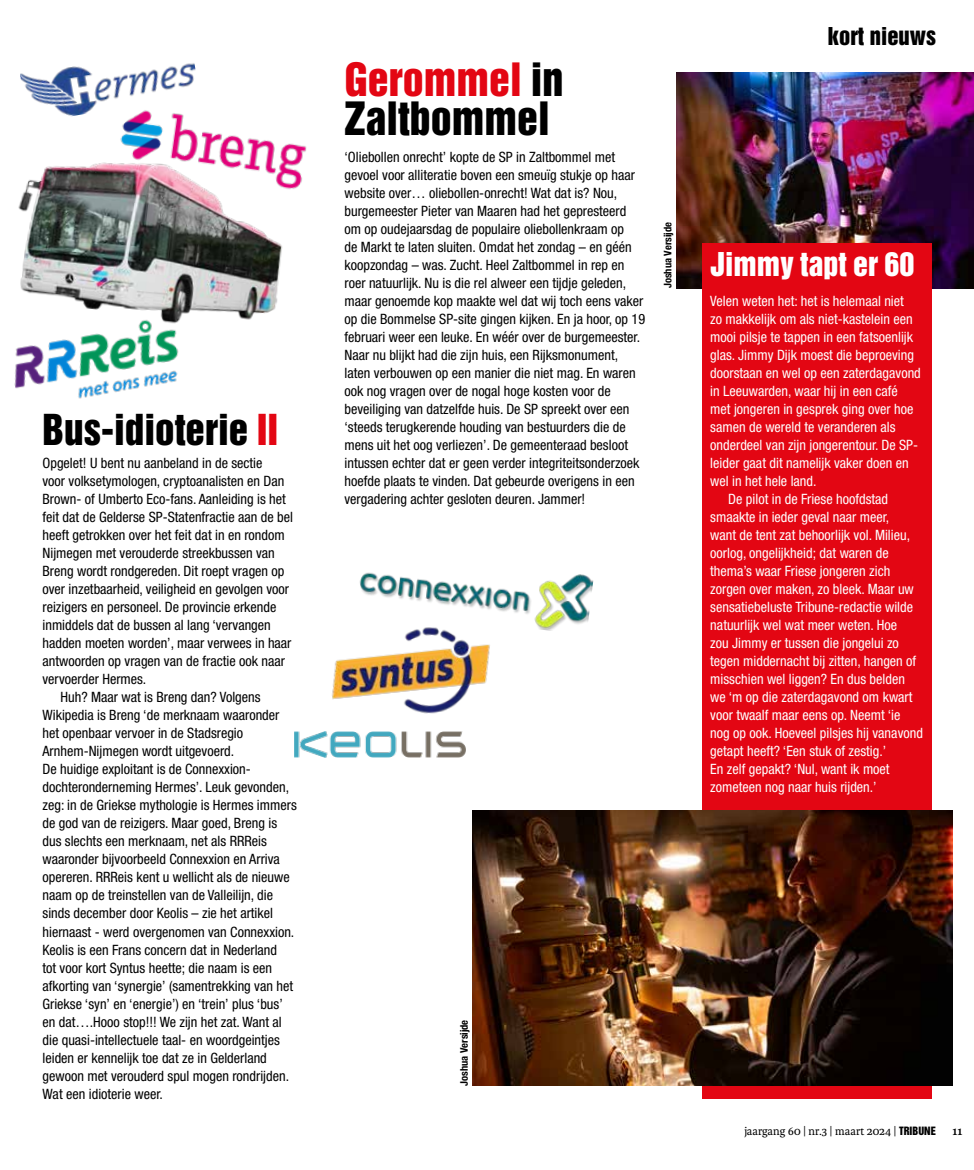
<style>
.page{position:relative;width:974px;height:1170px;background:#fff}
.page>*{position:absolute;margin:0;border:0;box-sizing:border-box;transform-origin:0 0}
.t1{font:42px/39px "Helvetica Inserat SP";color:#000}
.t2{font:39px "Helvetica Inserat SP";color:#000}
.t3{font:30px "Helvetica Inserat SP";color:#fff}
.t4{font:22.5px "Helvetica Inserat LT Std";color:#000}
.t5{font:condensed 14.25px/18px "Helvetica Neue LT Std";color:#000}
.t6{font:condensed 14.25px "Helvetica Neue LT Std";color:#fff}
.t7{font:12px "Karmina";color:#000}
.t8{font:700 12px "Karmina";color:#000}
.t9{font:700 condensed 10.5px "Helvetica Neue LT Std";color:#000}
.s1{color:#e30613}
.s2{font-family:"Helvetica Inserat LT Std";font-size:10.5px}
</style>
<div class="page">
<img style="left:676px;top:72px;width:298px;height:216px">
<div style="left:702px;top:243px;width:229px;height:855px;background:#e30613"></div>
<img style="left:472px;top:810px;width:480px;height:275px">
<img style="left:20px;top:66px;width:75px;height:51px">
<img style="left:95px;top:63px;width:144px;height:75px">
<img style="left:18px;top:138px;width:289px;height:182px">
<img style="left:14px;top:269px;width:228px;height:130px">
<img style="left:359px;top:572px;width:235px;height:59px">
<img style="left:332px;top:617px;width:169px;height:97px">
<img style="left:295px;top:731px;width:170px;height:26px">
<h2 class="t2" style="left:43px;top:407px;width:237px">Bus-idioterie <span class="s1">II</span></h2>
<p class="t5" style="left:43px;top:454px;width:221px">Opgelet! U bent nu aanbeland in de sectie</p>
<p class="t5" style="left:43px;top:472px;width:243px">voor volksetymologen, cryptoanalisten en Dan</p>
<p class="t5" style="left:43px;top:490px;width:245px">Brown- of Umberto Eco-fans. Aanleiding is het</p>
<p class="t5" style="left:43px;top:508px;width:252px">feit dat de Gelderse SP-Statenfractie aan de bel</p>
<p class="t5" style="left:43px;top:526px;width:244px">heeft getrokken over het feit dat in en rondom</p>
<p class="t5" style="left:43px;top:544px;width:234px">Nijmegen met verouderde streekbussen van</p>
<p class="t5" style="left:43px;top:562px;width:243px">Breng wordt rondgereden. Dit roept vragen op</p>
<p class="t5" style="left:43px;top:580px;width:248px">over inzetbaarheid, veiligheid en gevolgen voor</p>
<p class="t5" style="left:43px;top:598px;width:235px">reizigers en personeel. De provincie erkende</p>
<p class="t5" style="left:43px;top:616px;width:230px">inmiddels dat de bussen al lang ‘vervangen</p>
<p class="t5" style="left:43px;top:634px;width:250px">hadden moeten worden’, maar verwees in haar</p>
<p class="t5" style="left:43px;top:652px;width:244px">antwoorden op vragen van de fractie ook naar</p>
<p class="t5" style="left:43px;top:670px;width:105px">vervoerder Hermes.</p>
<p class="t5" style="left:61px;top:688px;width:202px">Huh? Maar wat is Breng dan? Volgens</p>
<p class="t5" style="left:43px;top:706px;width:238px">Wikipedia is Breng ‘de merknaam waaronder</p>
<p class="t5" style="left:43px;top:724px;width:202px">het openbaar vervoer in de Stadsregio</p>
<p class="t5" style="left:43px;top:742px;width:193px">Arnhem-Nijmegen wordt uitgevoerd.</p>
<p class="t5" style="left:43px;top:760px;width:210px">De huidige exploitant is de Connexxion-</p>
<p class="t5" style="left:43px;top:778px;width:248px">dochteronderneming Hermes’. Leuk gevonden,</p>
<p class="t5" style="left:43px;top:796px;width:256px">zeg: in de Griekse mythologie is Hermes immers</p>
<p class="t5" style="left:43px;top:814px;width:236px">de god van de reizigers. Maar goed, Breng is</p>
<p class="t5" style="left:43px;top:832px;width:226px">dus slechts een merknaam, net als RRReis</p>
<p class="t5" style="left:43px;top:850px;width:239px">waaronder bijvoorbeeld Connexxion en Arriva</p>
<p class="t5" style="left:43px;top:868px;width:249px">opereren. RRReis kent u wellicht als de nieuwe</p>
<p class="t5" style="left:43px;top:886px;width:232px">naam op de treinstellen van de Valleilijn, die</p>
<p class="t5" style="left:43px;top:904px;width:232px">sinds december door Keolis – zie het artikel</p>
<p class="t5" style="left:43px;top:922px;width:253px">hiernaast - werd overgenomen van Connexxion.</p>
<p class="t5" style="left:43px;top:940px;width:236px">Keolis is een Frans concern dat in Nederland</p>
<p class="t5" style="left:43px;top:958px;width:231px">tot voor kort Syntus heette; die naam is een</p>
<p class="t5" style="left:43px;top:976px;width:252px">afkorting van ‘synergie’ (samentrekking van het</p>
<p class="t5" style="left:43px;top:994px;width:242px">Griekse ‘syn’ en ‘energie’) en ‘trein’ plus ‘bus’</p>
<p class="t5" style="left:43px;top:1012px;width:241px">en dat….Hooo stop!!! We zijn het zat. Want al</p>
<p class="t5" style="left:43px;top:1030px;width:239px">die quasi-intellectuele taal- en woordgeintjes</p>
<p class="t5" style="left:43px;top:1048px;width:226px">leiden er kennelijk toe dat ze in Gelderland</p>
<p class="t5" style="left:43px;top:1066px;width:248px">gewoon met verouderd spul mogen rondrijden.</p>
<p class="t5" style="left:43px;top:1084px;width:122px">Wat een idioterie weer.</p>
<h1 class="t1" style="left:344px;top:61px;width:220px"><span class="s1">Gerommel</span> in<br>Zaltbommel</h1>
<p class="t5" style="left:344px;top:148px;width:302px">‘Oliebollen onrecht’ kopte de SP in Zaltbommel met gevoel voor alliteratie boven een smeuïg stukje op haar website over… oliebollen-onrecht! Wat dat is? Nou, burgemeester Pieter van Maaren had het gepresteerd om op oudejaarsdag de populaire oliebollenkraam op<br>de Markt te laten sluiten. Omdat het zondag – en géén koopzondag – was. Zucht. Heel Zaltbommel in rep en roer natuurlijk. Nu is die rel alweer een tijdje geleden, maar genoemde kop maakte wel dat wij toch eens vaker op die Bommelse SP-site gingen kijken. En ja hoor, op 19 februari weer een leuke. En wéér over de burgemeester.<br>Naar nu blijkt had die zijn huis, een Rijksmonument, laten verbouwen op een manier die niet mag. En waren ook nog vragen over de nogal hoge kosten voor de beveiliging van datzelfde huis. De SP spreekt over een ‘steeds terugkerende houding van bestuurders die de mens uit het oog verliezen’. De gemeenteraad besloot intussen echter dat er geen verder integriteitsonderzoek hoefde plaats te vinden. Dat gebeurde overigens in een vergadering achter gesloten deuren. Jammer!</p>
<p class="t9" style="left:661px;top:288px;width:68px;rotate:-90deg">Joshua Versijde</p>
<h3 class="t4" style="left:828px;top:23px;width:110px">kort nieuws</h3>
<h3 class="t3" style="left:710px;top:246px;width:206px">Jimmy tapt er 60</h3>
<p class="t6" style="left:710px;top:293px;width:195px">Velen weten het: het is helemaal niet</p>
<p class="t6" style="left:710px;top:311px;width:204px">zo makkelijk om als niet-kastelein een</p>
<p class="t6" style="left:710px;top:329px;width:204px">mooi pilsje te tappen in een fatsoenlijk</p>
<p class="t6" style="left:710px;top:347px;width:205px">glas. Jimmy Dijk moest die beproeving</p>
<p class="t6" style="left:710px;top:365px;width:212px">doorstaan en wel op een zaterdagavond</p>
<p class="t6" style="left:710px;top:383px;width:189px">in Leeuwarden, waar hij in een café</p>
<p class="t6" style="left:710px;top:401px;width:205px">met jongeren in gesprek ging over hoe</p>
<p class="t6" style="left:710px;top:419px;width:187px">samen de wereld te veranderen als</p>
<p class="t6" style="left:710px;top:437px;width:209px">onderdeel van zijn jongerentour. De SP-</p>
<p class="t6" style="left:710px;top:455px;width:200px">leider gaat dit namelijk vaker doen en</p>
<p class="t6" style="left:710px;top:473px;width:108px">wel in het hele land.</p>
<p class="t6" style="left:728px;top:491px;width:161px">De pilot in de Friese hoofdstad</p>
<p class="t6" style="left:710px;top:509px;width:181px">smaakte in ieder geval naar meer,</p>
<p class="t6" style="left:710px;top:527px;width:201px">want de tent zat behoorlijk vol. Milieu,</p>
<p class="t6" style="left:710px;top:545px;width:180px">oorlog, ongelijkheid; dat waren de</p>
<p class="t6" style="left:710px;top:563px;width:182px">thema’s waar Friese jongeren zich</p>
<p class="t6" style="left:710px;top:581px;width:205px">zorgen over maken, zo bleek. Maar uw</p>
<p class="t6" style="left:710px;top:599px;width:204px">sensatiebeluste Tribune-redactie wilde</p>
<p class="t6" style="left:710px;top:617px;width:188px">natuurlijk wel wat meer weten. Hoe</p>
<p class="t6" style="left:710px;top:635px;width:190px">zou Jimmy er tussen die jongelui zo</p>
<p class="t6" style="left:710px;top:653px;width:207px">tegen middernacht bij zitten, hangen of</p>
<p class="t6" style="left:710px;top:671px;width:196px">misschien wel liggen? En dus belden</p>
<p class="t6" style="left:710px;top:689px;width:204px">we ‘m op die zaterdagavond om kwart</p>
<p class="t6" style="left:710px;top:707px;width:192px">voor twaalf maar eens op. Neemt ‘ie</p>
<p class="t6" style="left:710px;top:725px;width:214px">nog op ook. Hoeveel pilsjes hij vanavond</p>
<p class="t6" style="left:710px;top:743px;width:177px">getapt heeft? ‘Een stuk of zestig.’</p>
<p class="t6" style="left:710px;top:761px;width:181px">En zelf gepakt? ‘Nul, want ik moet</p>
<p class="t6" style="left:710px;top:779px;width:168px">zometeen nog naar huis rijden.’</p>
<p class="t9" style="left:457px;top:1085px;width:68px;rotate:-90deg">Joshua Versijde</p>
<p class="t7" style="left:744px;top:1123px;width:193px">jaargang 60 | nr.3 | maart 2024 | <span class="s2">TRIBUNE</span></p>
<p class="t8" style="left:952px;top:1123px;width:11px">11</p>
</div>
